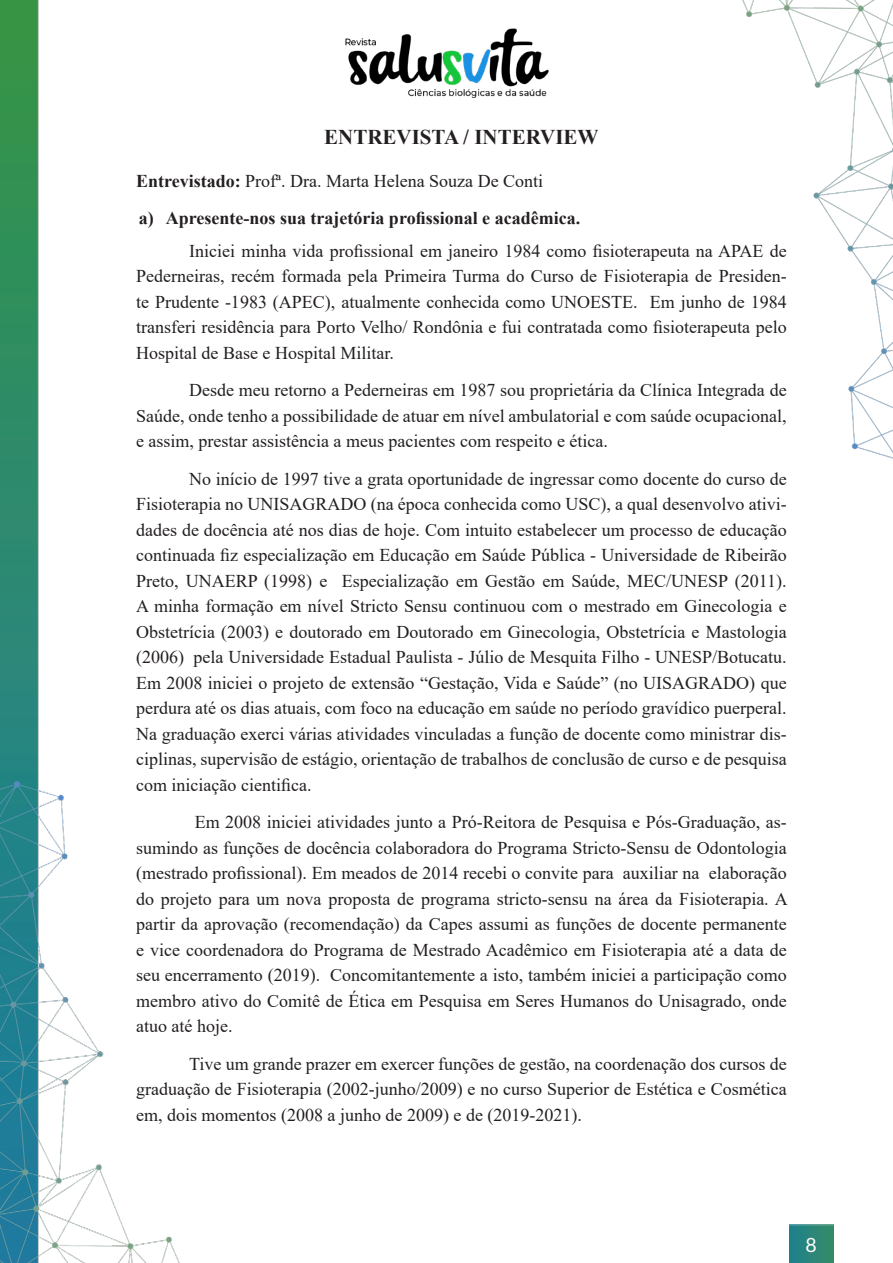
<style>
.page{position:relative;width:893px;height:1263px;background:#fff}
.page>*{position:absolute;margin:0;border:0;box-sizing:border-box;transform-origin:0 0}
.TITULO_INICIAL{font:700 21px "Times New Roman";color:#231f20}
.t1{font:19.5px "Lato";color:#fff}
.CORPO_DO_TEXTO{font:18px/25.5px "Times New Roman";color:#231f20;text-align:justify}
.t2{font:700 18px "Times New Roman";color:#231f20}
.Normal__Web{font:18px "Times New Roman";color:#231f20}
.s1{font-weight:700}
</style>
<div class="page">
<img style="left:0;top:0;width:834px;height:1263px">
<img style="left:789px;top:1224px;width:44px;height:39px">
<img style="left:322px;top:0;width:249px;height:123px">
<img style="left:729px;top:0;width:164px;height:466px">
<div style="left:136px;top:175px;width:651px;height:16px;background:#fff"></div>
<p class="TITULO_INICIAL" style="left:324px;top:121px;width:276px">ENTREVISTA / INTERVIEW</p>
<p class="Normal__Web" style="left:136px;top:168px;width:409px"><span class="s1">Entrevistado:</span> Profª. Dra. Marta Helena Souza De Conti</p>
<p class="t2" style="left:139px;top:205px;width:443px">a) Apresente-nos sua trajetória profissional e acadêmica.</p>
<p class="CORPO_DO_TEXTO" style="left:136px;top:237px;width:652px;text-indent:53px">Iniciei minha vida profissional em janeiro 1984 como fisioterapeuta na APAE de Pederneiras, recém formada pela Primeira Turma do Curso de Fisioterapia de Presiden&shy;te Prudente -1983 (APEC), atualmente conhecida como UNOESTE. Em junho de 1984 transferi residência para Porto Velho/ Rondônia e fui contratada como fisioterapeuta pelo Hospital de Base e Hospital Militar.</p>
<p class="CORPO_DO_TEXTO" style="left:136px;top:377px;width:652px;text-indent:53px">Desde meu retorno a Pederneiras em 1987 sou proprietária da Clínica Integrada de Saúde, onde tenho a possibilidade de atuar em nível ambulatorial e com saúde ocupacional, e assim, prestar assistência a meus pacientes com respeito e ética.</p>
<p class="CORPO_DO_TEXTO" style="left:136px;top:465px;width:652px;text-indent:53px">No início de 1997 tive a grata oportunidade de ingressar como docente do curso de Fisioterapia no UNISAGRADO (na época conhecida como USC), a qual desenvolvo ativi&shy;dades de docência até nos dias de hoje. Com intuito estabelecer um processo de educação continuada fiz especialização em Educação em Saúde Pública - Universidade de Ribeirão Preto, UNAERP (1998) e Especialização em Gestão em Saúde, MEC/UNESP (2011).<br>A minha formação em nível Stricto Sensu continuou com o mestrado em Ginecologia e Obstetrícia (2003) e doutorado em Doutorado em Ginecologia, Obstetrícia e Mastologia (2006) pela Universidade Estadual Paulista - Júlio de Mesquita Filho - UNESP/Botucatu.<br>Em 2008 iniciei o projeto de extensão “Gestação, Vida e Saúde” (no UISAGRADO) que perdura até os dias atuais, com foco na educação em saúde no período gravídico puerperal.<br>Na graduação exerci várias atividades vinculadas a função de docente como ministrar dis&shy;ciplinas, supervisão de estágio, orientação de trabalhos de conclusão de curso e de pesquisa com iniciação cientifica.</p>
<p class="CORPO_DO_TEXTO" style="left:136px;top:809px;width:653px;text-indent:59px">Em 2008 iniciei atividades junto a Pró-Reitora de Pesquisa e Pós-Graduação, as&shy;sumindo as funções de docência colaboradora do Programa Stricto-Sensu de Odontologia (mestrado profissional). Em meados de 2014 recebi o convite para auxiliar na elaboração do projeto para um nova proposta de programa stricto-sensu na área da Fisioterapia. A partir da aprovação (recomendação) da Capes assumi as funções de docente permanente e vice coordenadora do Programa de Mestrado Acadêmico em Fisioterapia até a data de seu encerramento (2019). Concomitantemente a isto, também iniciei a participação como membro ativo do Comitê de Ética em Pesquisa em Seres Humanos do Unisagrado, onde atuo até hoje.</p>
<p class="CORPO_DO_TEXTO" style="left:136px;top:1050px;width:652px;text-indent:53px">Tive um grande prazer em exercer funções de gestão, na coordenação dos cursos de graduação de Fisioterapia (2002-junho/2009) e no curso Superior de Estética e Cosmética em, dois momentos (2008 a junho de 2009) e de (2019-2021).</p>
<p class="t1" style="left:806px;top:1234px;width:13px">8</p>
</div>
